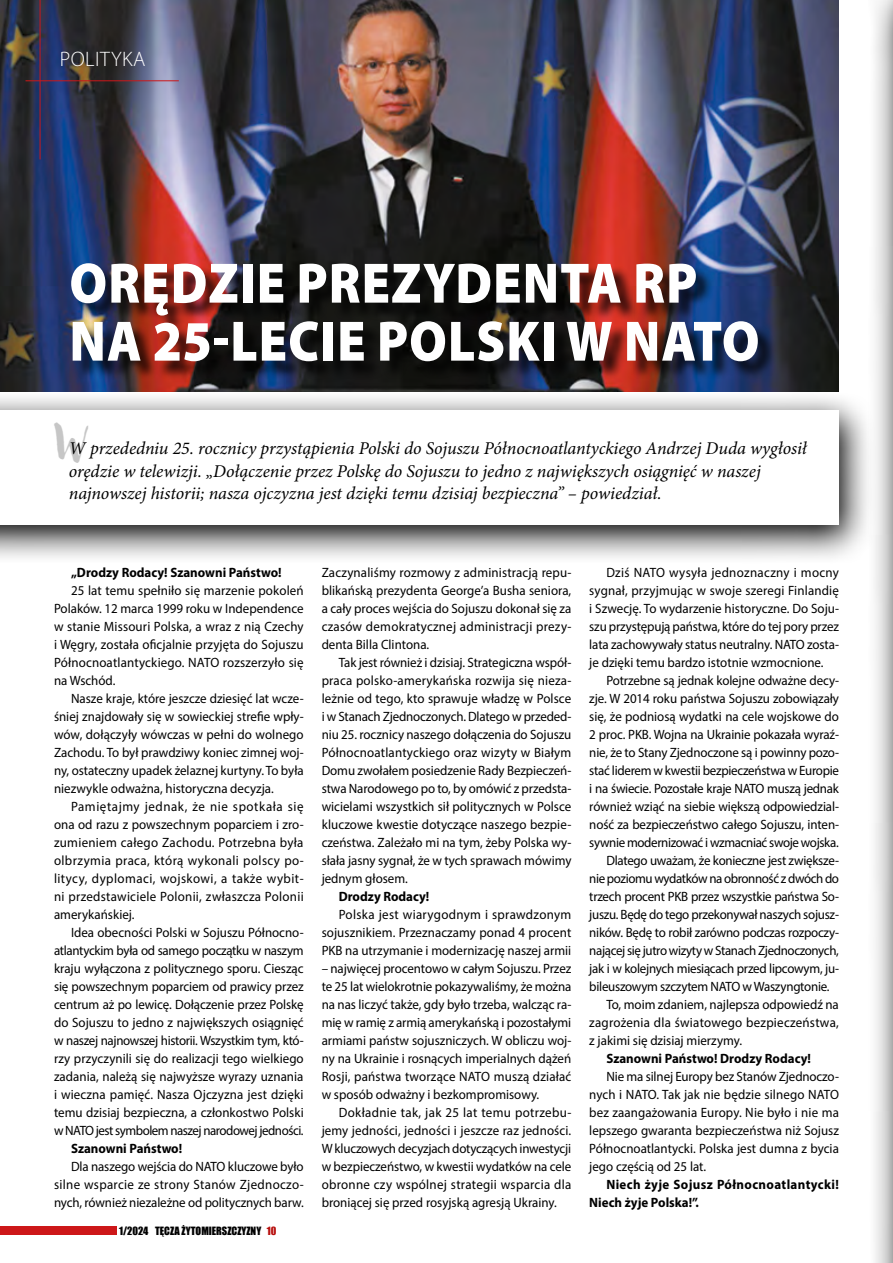
<style>
.page{position:relative;width:893px;height:1263px;background:#fff}
.page>*{position:absolute;margin:0;border:0;box-sizing:border-box;transform-origin:0 0}
.t1{font:900 57.45px/58.1px "Myriad Pro";letter-spacing:.02em;color:#fff;scale:.9 1}
.t2{font:300 21px "Myriad Pro";letter-spacing:.02em;color:#fff}
.t3{font:italic 18px/22.5px "Minion Pro";letter-spacing:-.005em;color:#000}
.t4{font:13.5px/18px "Myriad Pro";letter-spacing:-.005em;color:#000;text-align:justify;scale:.96 1}
.t5{font:700 13.5px "Myriad Pro";color:#000;scale:.96 1}
.t6{font:13.5px "Myriad Pro";letter-spacing:-.03em;color:#000;scale:.96 1}
.t7{font:700 13.5px/18px "Myriad Pro";letter-spacing:.03em;color:#000;scale:.96 1}
.t8{font:13.5px "Myriad Pro";letter-spacing:-.025em;color:#000;scale:.96 1}
.t9{font:13.5px "Myriad Pro";letter-spacing:.02em;color:#000;scale:.96 1}
.t10{font:10.5px "Impact";color:#000}
.s1{font-family:"Adlery Pro";font-style:normal;font-size:38.7px;color:#c6c6c6}
.s2{color:#b70e0c}
</style>
<div class="page">
<svg style="left:874px;top:0;width:18px;height:1263px"></svg>
<svg style="left:0;top:389px;width:876px;height:177px"></svg>
<div style="left:0;top:410px;width:839px;height:114px;background:#fff"></div>
<img style="left:0;top:0;width:839px;height:391px">
<hr style="left:40px;top:0;width:1px;height:159px;background:#cd1719">
<hr style="left:26px;top:80px;width:153px;height:1px;background:#cd1719">
<div style="left:0;top:1226px;width:117px;height:9px;background:#cd1719"></div>
<div style="left:73px;top:266px;width:703px;height:113px;background:#000;opacity:.75"></div>
<h2 class="t2" style="left:60px;top:47px;width:87px">POLITYKA</h2>
<h1 class="t1" style="left:69px;top:252px;width:768px">ORĘDZIE PREZYDENTA RP<br>NA 25-LECIE POLSKI W NATO</h1>
<p class="t3" style="left:69px;top:437px;width:739px;text-indent:-15px"><span class="s1">W</span>W przededniu 25. rocznicy przystąpienia Polski do Sojuszu Północnoatlantyckiego Andrzej Duda wygłosił orędzie w telewizji. „Dołączenie przez Polskę do Sojuszu to jedno z największych osiągnięć w naszej najnowszej historii; nasza ojczyzna jest dzięki temu dzisiaj bezpieczna” – powiedział.</p>
<p class="t5" style="left:71px;top:563px;width:221px">„Drodzy Rodacy! Szanowni Państwo!</p>
<p class="t4" style="left:54px;top:581px;width:262px;text-indent:17px">25 lat temu spełniło się marzenie pokoleń Polaków. 12 marca 1999 roku w Independence w stanie Missouri Polska, a wraz z nią Czechy i Węgry, została oficjalnie przyjęta do Sojuszu Północnoatlantyckiego. NATO rozszerzyło się na Wschód.</p>
<p class="t4" style="left:54px;top:689px;width:262px;text-indent:17px">Nasze kraje, które jeszcze dziesięć lat wcze&shy;śniej znajdowały się w sowieckiej strefie wpły&shy;wów, dołączyły wówczas w pełni do wolnego Zachodu. To był prawdziwy koniec zimnej woj&shy;ny, ostateczny upadek żelaznej kurtyny. To była niezwykle odważna, historyczna decyzja.</p>
<p class="t4" style="left:54px;top:797px;width:262px;text-indent:17px">Pamiętajmy jednak, że nie spotkała się ona od razu z powszechnym poparciem i zro&shy;zumieniem całego Zachodu. Potrzebna była olbrzymia praca, którą wykonali polscy po&shy;litycy, dyplomaci, wojskowi, a także wybit&shy;ni przedstawiciele Polonii, zwłaszcza Polonii amerykańskiej.</p>
<p class="t4" style="left:54px;top:923px;width:262px;text-indent:17px">Idea obecności Polski w Sojuszu Północno&shy;atlantyckim była od samego początku w naszym kraju wyłączona z politycznego sporu. Ciesząc się powszechnym poparciem od prawicy przez centrum aż po lewicę. Dołączenie przez Polskę do Sojuszu to jedno z największych osiągnięć w naszej najnowszej historii. Wszystkim tym, któ&shy;rzy przyczynili się do realizacji tego wielkiego zadania, należą się najwyższe wyrazy uznania i wieczna pamięć. Nasza Ojczyzna jest dzięki temu dzisiaj bezpieczna, a członkostwo Polski w NATO jest symbolem naszej narodowej jedności.</p>
<p class="t5" style="left:71px;top:1139px;width:117px">Szanowni Państwo!</p>
<p class="t4" style="left:54px;top:1157px;width:262px;text-indent:17px">Dla naszego wejścia do NATO kluczowe było silne wsparcie ze strony Stanów Zjednoczo&shy;nych, również niezależne od politycznych barw.</p>
<p class="t10" style="left:119px;top:1223px;width:159px">1/2024 TĘCZA ŻYTOMIERSZCZYZNY <span class="s2">10</span></p>
<p class="t4" style="left:322px;top:563px;width:262px">Zaczynaliśmy rozmowy z administracją repu&shy;blikańską prezydenta George’a Busha seniora, a cały proces wejścia do Sojuszu dokonał się za czasów demokratycznej administracji prezy&shy;denta Billa Clintona.</p>
<p class="t4" style="left:322px;top:653px;width:262px;text-indent:17px">Tak jest również i dzisiaj. Strategiczna współ&shy;praca polsko-amerykańska rozwija się nieza&shy;leżnie od tego, kto sprawuje władzę w Polsce i w Stanach Zjednoczonych. Dlatego w przeded&shy;niu 25. rocznicy naszego dołączenia do Sojuszu Północnoatlantyckiego oraz wizyty w Białym Domu zwołałem posiedzenie Rady Bezpieczeń&shy;stwa Narodowego po to, by omówić z przedsta&shy;wicielami wszystkich sił politycznych w Polsce kluczowe kwestie dotyczące naszego bezpie&shy;czeństwa. Zależało mi na tym, żeby Polska wy&shy;słała jasny sygnał, że w tych sprawach mówimy jednym głosem.</p>
<p class="t5" style="left:339px;top:887px;width:96px">Drodzy Rodacy!</p>
<p class="t4" style="left:322px;top:905px;width:262px;text-indent:17px">Polska jest wiarygodnym i sprawdzonym sojusznikiem. Przeznaczamy ponad 4 procent PKB na utrzymanie i modernizację naszej armii</p>
<p class="t4" style="left:322px;top:959px;width:262px">– najwięcej procentowo w całym Sojuszu. Przez te 25 lat wielokrotnie pokazywaliśmy, że można na nas liczyć także, gdy było trzeba, walcząc ra&shy;mię w ramię z armią amerykańską i pozostałymi armiami państw sojuszniczych. W obliczu woj&shy;ny na Ukrainie i rosnących imperialnych dążeń Rosji, państwa tworzące NATO muszą działać w sposób odważny i bezkompromisowy.</p>
<p class="t4" style="left:322px;top:1103px;width:262px;text-indent:17px">Dokładnie tak, jak 25 lat temu potrzebu&shy;jemy jedności, jedności i jeszcze raz jedności.<br>W kluczowych decyzjach dotyczących inwestycji w bezpieczeństwo, w kwestii wydatków na cele obronne czy wspólnej strategii wsparcia dla broniącej się przed rosyjską agresją Ukrainy.</p>
<p class="t4" style="left:589px;top:563px;width:262px;text-indent:17px">Dziś NATO wysyła jednoznaczny i mocny sygnał, przyjmując w swoje szeregi Finlandię i Szwecję. To wydarzenie historyczne. Do Soju&shy;szu przystępują państwa, które do tej pory przez lata zachowywały status neutralny. NATO zosta&shy;je dzięki temu bardzo istotnie wzmocnione.</p>
<p class="t4" style="left:606px;top:671px;width:244px">Potrzebne są jednak kolejne odważne decy-</p>
<p class="t4" style="left:589px;top:689px;width:262px">zje. W 2014 roku państwa Sojuszu zobowiązały</p>
<p class="t4" style="left:589px;top:707px;width:261px">się, że podniosą wydatki na cele wojskowe do</p>
<p class="t4" style="left:589px;top:725px;width:262px">2 proc. PKB. Wojna na Ukrainie pokazała wyraź-</p>
<p class="t4" style="left:589px;top:743px;width:262px">nie, że to Stany Zjednoczone są i powinny pozo-</p>
<p class="t4" style="left:589px;top:761px;width:262px">stać liderem w kwestii bezpieczeństwa w Europie</p>
<p class="t4" style="left:589px;top:779px;width:262px">i na świecie. Pozostałe kraje NATO muszą jednak</p>
<p class="t4" style="left:589px;top:797px;width:262px">również wziąć na siebie większą odpowiedzial-</p>
<p class="t4" style="left:589px;top:815px;width:262px">ność za bezpieczeństwo całego Sojuszu, inten-</p>
<p class="t8" style="left:589px;top:834px;width:261px">sywnie modernizować i wzmacniać swoje wojska.</p>
<p class="t4" style="left:606px;top:851px;width:244px">Dlatego uważam, że konieczne jest zwiększe-</p>
<p class="t6" style="left:589px;top:870px;width:262px">nie poziomu wydatków na obronność z dwóch do</p>
<p class="t4" style="left:589px;top:887px;width:262px">trzech procent PKB przez wszystkie państwa So-</p>
<p class="t4" style="left:589px;top:905px;width:262px">juszu. Będę do tego przekonywał naszych sojusz-</p>
<p class="t4" style="left:589px;top:923px;width:262px">ników. Będę to robił zarówno podczas rozpoczy-</p>
<p class="t6" style="left:589px;top:942px;width:261px">nającej się jutro wizyty w Stanach Zjednoczonych,</p>
<p class="t4" style="left:589px;top:959px;width:262px">jak i w kolejnych miesiącach przed lipcowym, ju-</p>
<p class="t4" style="left:589px;top:977px;width:252px">bileuszowym szczytem NATO w Waszyngtonie.</p>
<p class="t4" style="left:606px;top:995px;width:244px">To, moim zdaniem, najlepsza odpowiedź na</p>
<p class="t9" style="left:589px;top:1014px;width:261px">zagrożenia dla światowego bezpieczeństwa,</p>
<p class="t4" style="left:589px;top:1031px;width:161px">z jakimi się dzisiaj mierzymy.</p>
<p class="t5" style="left:606px;top:1049px;width:215px">Szanowni Państwo! Drodzy Rodacy!</p>
<p class="t4" style="left:589px;top:1067px;width:262px;text-indent:17px">Nie ma silnej Europy bez Stanów Zjednoczo&shy;nych i NATO. Tak jak nie będzie silnego NATO bez zaangażowania Europy. Nie było i nie ma lepszego gwaranta bezpieczeństwa niż Sojusz Północnoatlantycki. Polska jest dumna z bycia jego częścią od 25 lat.</p>
<p class="t7" style="left:589px;top:1175px;width:262px;text-indent:17px">Niech żyje Sojusz Północnoatlantycki!<br>Niech żyje Polska!”.</p>
</div>
